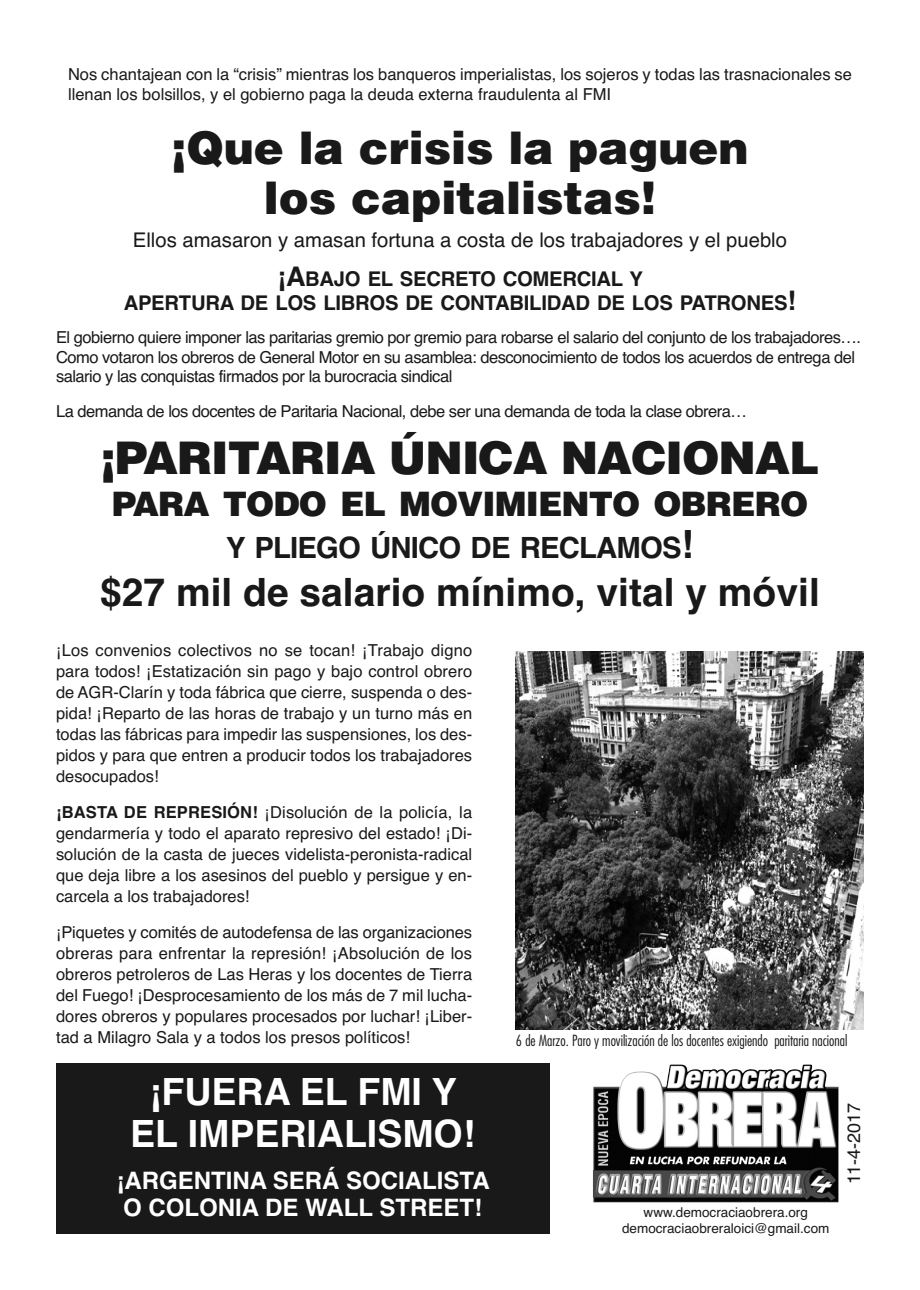
<style>
.page{position:relative;width:920px;height:1290px;background:#fff}
.page>*{position:absolute;margin:0;border:0;box-sizing:border-box;transform-origin:0 0}
.t1{font:900 45px/49.5px "Helvetica";color:#191919;text-align:center}
.t2{font:900 45px "Helvetica";letter-spacing:-.02em;color:#191919}
.t3{font:700 39px "Helvetica";color:#191919}
.t4{font:700 37.5px/42px "Helvetica";color:#fff;text-align:center}
.t5{font:900 33.75px "Helvetica";letter-spacing:-.03em;color:#191919}
.t6{font:700 29.25px "Helvetica";letter-spacing:-.025em;color:#191919}
.t7{font:700 24px/27px "Helvetica";color:#fff}
.t8{font:20.25px/39px "Helvetica";color:#191919;text-align:center}
.t9{font:700 20.25px "Helvetica";letter-spacing:-.015em;color:#191919}
.t10{font:18px "Helvetica";color:#191919}
.t11{font:16.5px/21px "Helvetica";letter-spacing:-.03em;color:#191919;text-align:justify}
.t12{font:16.5px/19.5px "Helvetica";color:#191919}
.t13{font:300 condensed 15px "Futura";color:#191919}
.t14{font:13.5px/16.2px "Helvetica";color:#191919;text-align:center}
.s1{font-weight:700;font-size:27px}
.s2{font-weight:700}
.s3{font-size:27px}
.s4{font-size:39px}
</style>
<div class="page">
<div style="left:56px;top:1064px;width:493px;height:170px;background:#191919"></div>
<img style="left:593px;top:1064px;width:245px;height:138px">
<img style="left:515px;top:651px;width:349px;height:379px">
<p class="t12" style="left:68px;top:65px;width:785px">Nos chantajean con la “crisis” mientras los banqueros imperialistas, los sojeros y todas las trasnacionales se llenan los bolsillos, y el gobierno paga la deuda externa fraudulenta al FMI</p>
<h1 class="t1" style="left:171px;top:127px;width:578px">¡Que la crisis la paguen los capitalistas!</h1>
<p class="t8" style="left:133px;top:220px;width:656px">Ellos amasaron y amasan fortuna a costa de los trabajadores y el pueblo <span class="s1">¡A</span><span class="s2">BAJO EL SECRETO COMERCIAL Y</span></p>
<p class="t9" style="left:124px;top:291px;width:674px">APERTURA DE LOS LIBROS DE CONTABILIDAD DE LOS PATRONES<span class="s3">!</span></p>
<p class="t11" style="left:56px;top:328px;width:807px;line-height:19.5px;text-align:left">El gobierno quiere imponer las paritarias gremio por gremio para robarse el salario del conjunto de los trabajadores….<br>Como votaron los obreros de General Motor en su asamblea: desconocimiento de todos los acuerdos de entrega del salario y las conquistas firmados por la burocracia sindical</p>
<p class="t11" style="left:56px;top:401px;width:692px">La demanda de los docentes de Paritaria Nacional, debe ser una demanda de toda la clase obrera…</p>
<h1 class="t2" style="left:101px;top:441px;width:720px">¡PARITARIA ÚNICA NACIONAL</h1>
<h3 class="t5" style="left:112px;top:491px;width:698px">PARA TODO EL MOVIMIENTO OBRERO</h3>
<h3 class="t6" style="left:226px;top:531px;width:469px">Y PLIEGO ÚNICO DE RECLAMOS<span class="s4">!</span></h3>
<h2 class="t3" style="left:100px;top:569px;width:721px">$27 mil de salario mínimo, vital y móvil</h2>
<p class="t11" style="left:56px;top:640px;width:418px">¡Los convenios colectivos no se tocan! ¡Trabajo digno para todos! ¡Estatización sin pago y bajo control obrero de AGR-Clarín y toda fábrica que cierre, suspenda o des&shy;pida! ¡Reparto de las horas de trabajo y un turno más en todas las fábricas para impedir las suspensiones, los des&shy;pidos y para que entren a producir todos los trabajadores desocupados!</p>
<p class="t11" style="left:56px;top:802px;width:418px"><span class="s2">¡BASTA DE REPRESIÓN!</span> ¡Disolución de la policía, la gendarmería y todo el aparato represivo del estado! ¡Di&shy;solución de la casta de jueces videlista-peronista-radical que deja libre a los asesinos del pueblo y persigue y en&shy;carcela a los trabajadores!</p>
<p class="t11" style="left:56px;top:922px;width:418px">¡Piquetes y comités de autodefensa de las organizaciones obreras para enfrentar la represión! ¡Absolución de los obreros petroleros de Las Heras y los docentes de Tierra del Fuego! ¡Desprocesamiento de los más de 7 mil lucha&shy;dores obreros y populares procesados por luchar! ¡Liber&shy;tad a Milagro Sala y a todos los presos políticos!</p>
<h3 class="t4" style="left:130px;top:1071px;width:347px">¡FUERA EL FMI Y<br>EL IMPERIALISMO!</h3>
<h3 class="t7" style="left:116px;top:1167px;width:375px">¡ARGENTINA SERÁ SOCIALISTA<br>O COLONIA DE WALL STREET!</h3>
<p class="t13" style="left:516px;top:1033px;width:333px">6 de Marzo. Paro y movilización de los docentes exigiendo paritaria nacional</p>
<p class="t14" style="left:622px;top:1204px;width:209px">www.democraciaobrera.org democraciaobreraloici@gmail.com</p>
<p class="t10" style="left:843px;top:1183px;width:82px;rotate:-90deg">11-4-2017</p>
</div>
